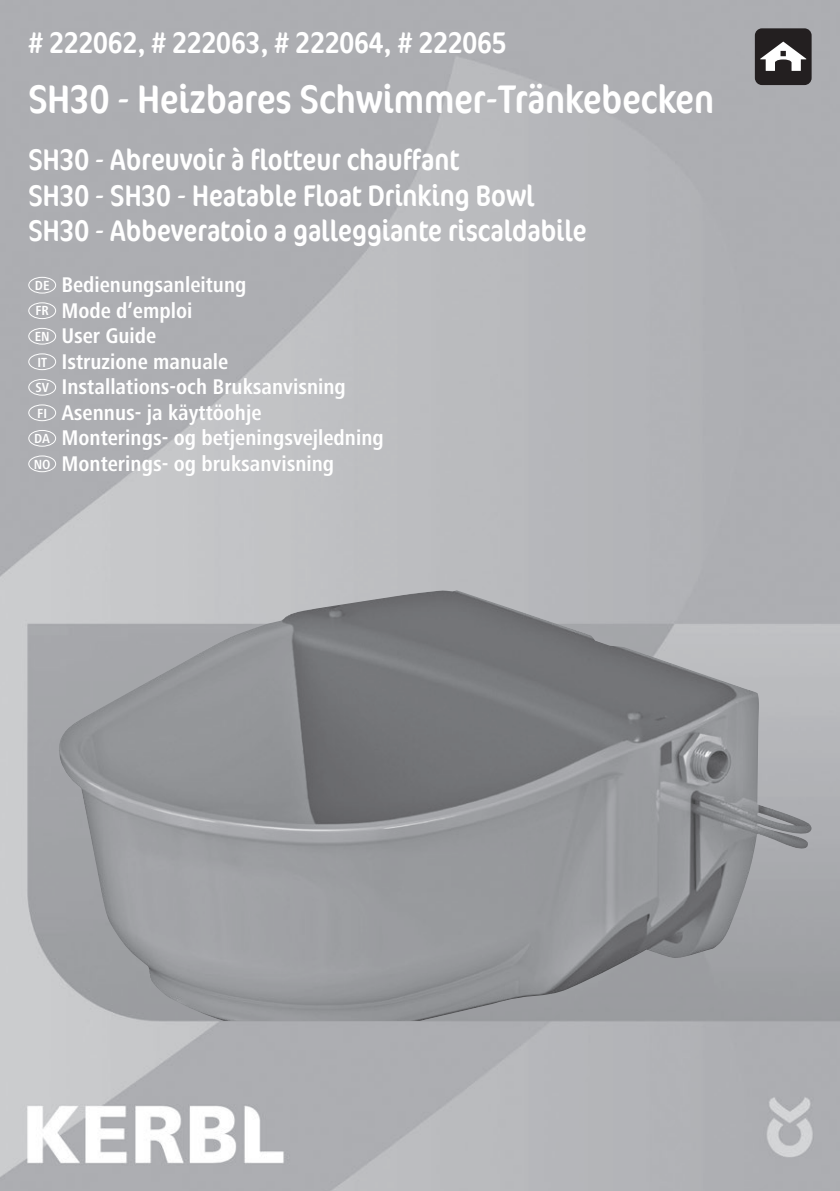
<style>
.page{position:relative;width:840px;height:1191px;background:#fff}
.page>*{position:absolute;margin:0;border:0;box-sizing:border-box;transform-origin:0 0}
.t1{font:condensed 40px "Cocon Offc Pro";color:#fff}
.t2{font:condensed 30px/35.4px "Cocon Offc Pro";color:#fff}
.t3{font:700 condensed 22px/25.6px "Frutiger Next LTW1 G";color:#fff}
.s1{font-size:13.6px}
</style>
<div class="page">
<img style="left:0;top:0;width:839px;height:1191px">
<div style="left:754px;top:28px;width:57px;height:57px;background:#231f20;border-radius:7px"></div>
<svg style="left:760px;top:42px;width:45px;height:29px"></svg>
<div style="left:28px;top:277px;width:28px;height:16px;border:1px solid #fff;border-radius:50%"></div>
<div style="left:28px;top:302px;width:28px;height:17px;border:1px solid #fff;border-radius:50%"></div>
<div style="left:28px;top:328px;width:28px;height:16px;border:1px solid #fff;border-radius:50%"></div>
<div style="left:28px;top:353px;width:28px;height:17px;border:1px solid #fff;border-radius:50%"></div>
<div style="left:28px;top:379px;width:28px;height:16px;border:1px solid #fff;border-radius:50%"></div>
<div style="left:28px;top:404px;width:28px;height:17px;border:1px solid #fff;border-radius:50%"></div>
<div style="left:28px;top:430px;width:28px;height:16px;border:1px solid #fff;border-radius:50%"></div>
<div style="left:28px;top:455px;width:28px;height:17px;border:1px solid #fff;border-radius:50%"></div>
<img style="left:55px;top:590px;width:756px;height:430px">
<h2 class="t2" style="left:28px;top:24px;width:479px"># 222062, # 222063, # 222064, # 222065</h2>
<h1 class="t1" style="left:28px;top:72px;width:687px">SH30 - Heizbares Schwimmer-Tränkebecken</h1>
<h2 class="t2" style="left:28px;top:141px;width:559px">SH30 - Abreuvoir à flotteur chauffant<br>SH30 - SH30 - Heatable Float Drinking Bowl<br>SH30 - Abbeveratoio a galleggiante riscaldabile</h2>
<p class="t3" style="left:34px;top:272px;width:351px"><span class="s1">DE</span> Bedienungsanleitung<br><span class="s1">FR</span> Mode d‘emploi<br><span class="s1">EN</span> User Guide<br><span class="s1">IT</span> Istruzione manuale<br><span class="s1">SV</span> Installations-och Bruksanvisning<br><span class="s1">FI</span> Asennus- ja käyttöohje<br><span class="s1">DA</span> Monterings- og betjeningsvejledning<br><span class="s1">NO</span> Monterings- og bruksanvisning</p>
</div>
